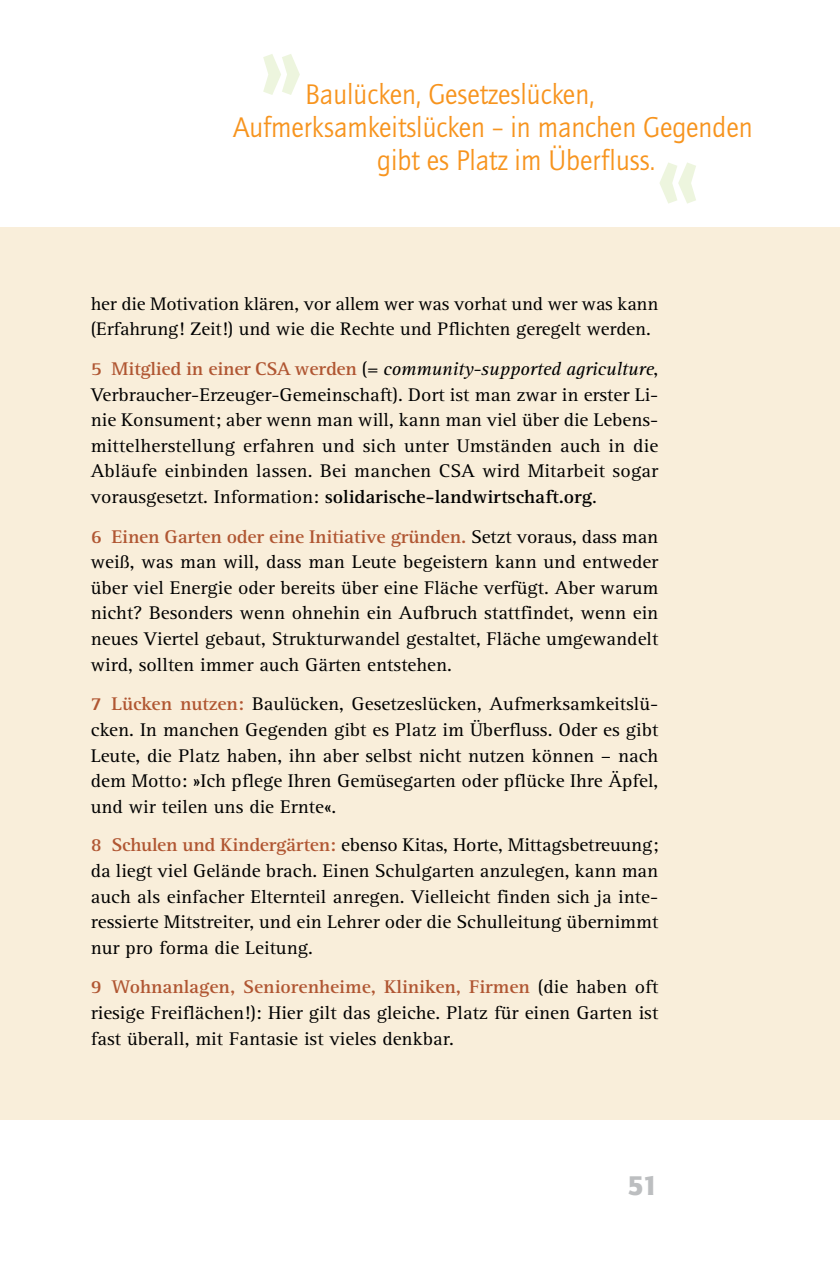
<style>
.page{position:relative;width:840px;height:1276px;background:#fff}
.page>*{position:absolute;margin:0;border:0;box-sizing:border-box;transform-origin:0 0}
.t1{font:96px "Quay Itc T Blac";color:#edf5de}
.t2{font:29.4px "Quay Itc T";color:#f7941e;scale:.95 1}
.t3{font:28px "Quay Itc T Blac";color:#bcbec0}
.t4{font:19px/25.6px "Rotis Serif";color:#000;text-align:justify;scale:1.05 1}
.t5{font:18.8px/25.6px "Rotis Serif";letter-spacing:-.005em;color:#000;scale:1.05 1}
.s1{font-weight:700;color:#b05632}
.s2{font-style:italic}
.s3{font-weight:700}
</style>
<div class="page">
<div style="left:0;top:227px;width:839px;height:892px;background:#f9eeda"></div>
<h1 class="t1" style="left:262px;top:30px;width:41px">»</h1>
<h2 class="t2" style="left:305px;top:83px;width:306px">Baulücken, Gesetzeslücken,</h2>
<h2 class="t2" style="left:233px;top:116px;width:548px">Aufmerksamkeitslücken – in manchen Gegenden</h2>
<h2 class="t2" style="left:377px;top:149px;width:294px">gibt es Platz im Überfluss.</h2>
<h1 class="t1" style="left:658px;top:139px;width:41px">«</h1>
<p class="t5" style="left:91px;top:292px;width:541px">her die Motivation klären, vor allem wer was vorhat und wer was kann (Erfahrung! Zeit!) und wie die Rechte und Pflichten geregelt werden.</p>
<p class="t4" style="left:91px;top:358px;width:541px"><span class="s1">5 Mitglied in einer CSA werden</span> (= <span class="s2">community-supported agriculture</span>, Verbraucher-Erzeuger-Gemeinschaft). Dort ist man zwar in erster Li - nie Konsument; aber wenn man will, kann man viel über die Lebens&shy;mittelherstellung erfahren und sich unter Umständen auch in die Abläufe einbinden lassen. Bei manchen CSA wird Mitarbeit sogar vorausgesetzt. Information: <span class="s3">solidarische-landwirtschaft.org</span>.</p>
<p class="t4" style="left:91px;top:525px;width:541px"><span class="s1">6 Einen Garten oder eine Initiative gründen.</span> Setzt voraus, dass man weiß, was man will, dass man Leute begeistern kann und entweder über viel Energie oder bereits über eine Fläche verfügt. Aber warum nicht? Besonders wenn ohnehin ein Aufbruch stattfindet, wenn ein neues Viertel gebaut, Strukturwandel gestaltet, Fläche umgewandelt wird, sollten immer auch Gärten entstehen.</p>
<p class="t4" style="left:91px;top:693px;width:542px"><span class="s1">7 Lücken nutzen:</span> Baulücken, Gesetzeslücken, Aufmerksamkeitslü&shy;cken. In manchen Gegenden gibt es Platz im Überfluss. Oder es gibt Leute, die Platz haben, ihn aber selbst nicht nutzen können – nach dem Motto: »Ich pflege Ihren Gemüsegarten oder pflücke Ihre Äpfel, und wir teilen uns die Ernte«.</p>
<p class="t4" style="left:91px;top:834px;width:541px"><span class="s1">8 Schulen und Kindergärten:</span> ebenso Kitas, Horte, Mittagsbetreuung; da liegt viel Gelände brach. Einen Schulgarten anzulegen, kann man auch als einfacher Elternteil anregen. Vielleicht finden sich ja inte&shy;ressierte Mitstreiter, und ein Lehrer oder die Schulleitung übernimmt nur pro forma die Leitung.</p>
<p class="t4" style="left:91px;top:976px;width:541px"><span class="s1">9 Wohnanlagen, Seniorenheime, Kliniken, Firmen</span> (die haben oft riesige Freiflächen!): Hier gilt das gleiche. Platz für einen Garten ist fast überall, mit Fantasie ist vieles denkbar.</p>
<h3 class="t3" style="left:627px;top:1174px;width:32px">51</h3>
</div>
